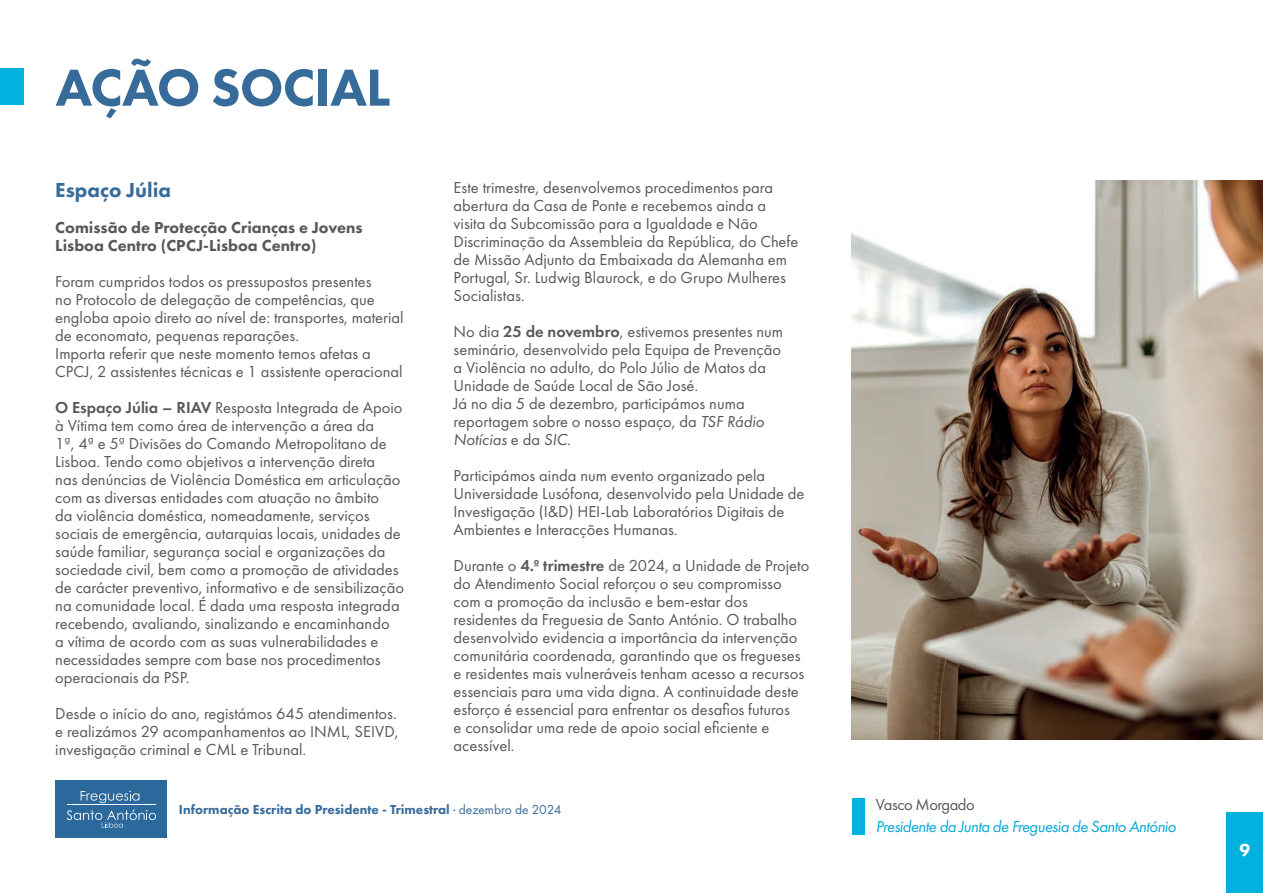
<style>
.page{position:relative;width:1263px;height:893px;background:#fff}
.page>*{position:absolute;margin:0;border:0;box-sizing:border-box;transform-origin:0 0}
.t1{font:800 54px "Futura PT";letter-spacing:-.015em;color:#376b9a}
.t2{font:800 21px "Futura PT";color:#376b9a}
.t3{font:800 18px "Futura PT";color:#fff}
.t4{font:16.5px/18px "Futura PT";color:#57585a}
.t5{font:800 16.5px/18px "Futura PT";color:#57585a}
.t6{font:italic 16.5px "Futura PT";letter-spacing:-.03em;color:#08a9d8}
.t7{font:16.5px "Futura PT";letter-spacing:-.03em;color:#57585a}
.t8{font:800 13.5px "Futura PT";color:#376b9a}
.s1{font-weight:600}
.s2{font-style:italic}
.s3{font-weight:400}
</style>
<div class="page">
<img style="left:852px;top:181px;width:411px;height:559px">
<div style="left:1227px;top:812px;width:36px;height:81px;background:#00b2dd"></div>
<div style="left:55px;top:781px;width:112px;height:57px;background:#2b699d"></div>
<svg style="left:81px;top:791px;width:58px;height:12px"></svg>
<svg style="left:67px;top:810px;width:89px;height:18px"></svg>
<hr style="left:67px;top:805px;width:89px;height:1px;background:#fff">
<div style="left:852px;top:799px;width:13px;height:36px;background:#00b2dd"></div>
<div style="left:0;top:69px;width:24px;height:36px;background:#00b2dd"></div>
<h1 class="t1" style="left:56px;top:54px;width:336px">AÇÃO SOCIAL</h1>
<p class="t2" style="left:55px;top:177px;width:117px">Espaço Júlia</p>
<p class="t5" style="left:55px;top:218px;width:309px">Comissão de Protecção Crianças e Jovens<br>Lisboa Centro (CPCJ-Lisboa Centro)</p>
<p class="t4" style="left:55px;top:272px;width:350px">Foram cumpridos todos os pressupostos presentes<br>no Protocolo de delegação de competências, que engloba apoio direto ao nível de: transportes, material de economato, pequenas reparações.<br>Importa referir que neste momento temos afetas a CPCJ, 2 assistentes técnicas e 1 assistente operacional</p>
<p class="t4" style="left:55px;top:398px;width:350px"><span class="s1">O Espaço Júlia – RIAV</span> Resposta Integrada de Apoio à Vítima tem como área de intervenção a área da<br>1ª, 4ª e 5ª Divisões do Comando Metropolitano de Lisboa. Tendo como objetivos a intervenção direta<br>nas denúncias de Violência Doméstica em articulação com as diversas entidades com atuação no âmbito<br>da violência doméstica, nomeadamente, serviços sociais de emergência, autarquias locais, unidades de saúde familiar, segurança social e organizações da sociedade civil, bem como a promoção de atividades de carácter preventivo, informativo e de sensibilização na comunidade local. É dada uma resposta integrada recebendo, avaliando, sinalizando e encaminhando<br>a vítima de acordo com as suas vulnerabilidades e necessidades sempre com base nos procedimentos operacionais da PSP.</p>
<p class="t4" style="left:55px;top:704px;width:345px;text-align:justify">Desde o início do ano, registámos 645 atendimentos. e realizámos 29 acompanhamentos ao INML, SEIVD, investigação criminal e CML e Tribunal.</p>
<p class="t4" style="left:454px;top:179px;width:346px">Este trimestre, desenvolvemos procedimentos para abertura da Casa de Ponte e recebemos ainda a visita da Subcomissão para a Igualdade e Não Discriminação da Assembleia da República, do Chefe de Missão Adjunto da Embaixada da Alemanha em Portugal, Sr. Ludwig Blaurock, e do Grupo Mulheres Socialistas.</p>
<p class="t4" style="left:454px;top:323px;width:331px">No dia <span class="s1">25 de novembro</span>, estivemos presentes num seminário, desenvolvido pela Equipa de Prevenção a Violência no adulto, do Polo Júlio de Matos da Unidade de Saúde Local de São José.<br>Já no dia 5 de dezembro, participámos numa reportagem sobre o nosso espaço, da <span class="s2">TSF Rádio Notícias</span> e da <span class="s2">SIC.</span></p>
<p class="t4" style="left:454px;top:467px;width:352px">Participámos ainda num evento organizado pela Universidade Lusófona, desenvolvido pela Unidade de Investigação (I&amp;D) HEI-Lab Laboratórios Digitais de Ambientes e Interacções Humanas.</p>
<p class="t4" style="left:454px;top:557px;width:357px">Durante o <span class="s1">4.º trimestre</span> de 2024, a Unidade de Projeto do Atendimento Social reforçou o seu compromisso com a promoção da inclusão e bem-estar dos residentes da Freguesia de Santo António. O trabalho desenvolvido evidencia a importância da intervenção comunitária coordenada, garantindo que os fregueses e residentes mais vulneráveis tenham acesso a recursos essenciais para uma vida digna. A continuidade deste esforço é essencial para enfrentar os desafios futuros<br>e consolidar uma rede de apoio social eficiente e acessível.</p>
<p class="t8" style="left:179px;top:801px;width:384px">Informação Escrita do Presidente - Trimestral <span class="s3">· dezembro de 2024</span></p>
<p class="t7" style="left:876px;top:794px;width:100px">Vasco Morgado</p>
<p class="t6" style="left:876px;top:817px;width:302px">Presidente da Junta de Freguesia de Santo António</p>
<p class="t3" style="left:1239px;top:839px;width:12px">9</p>
</div>
